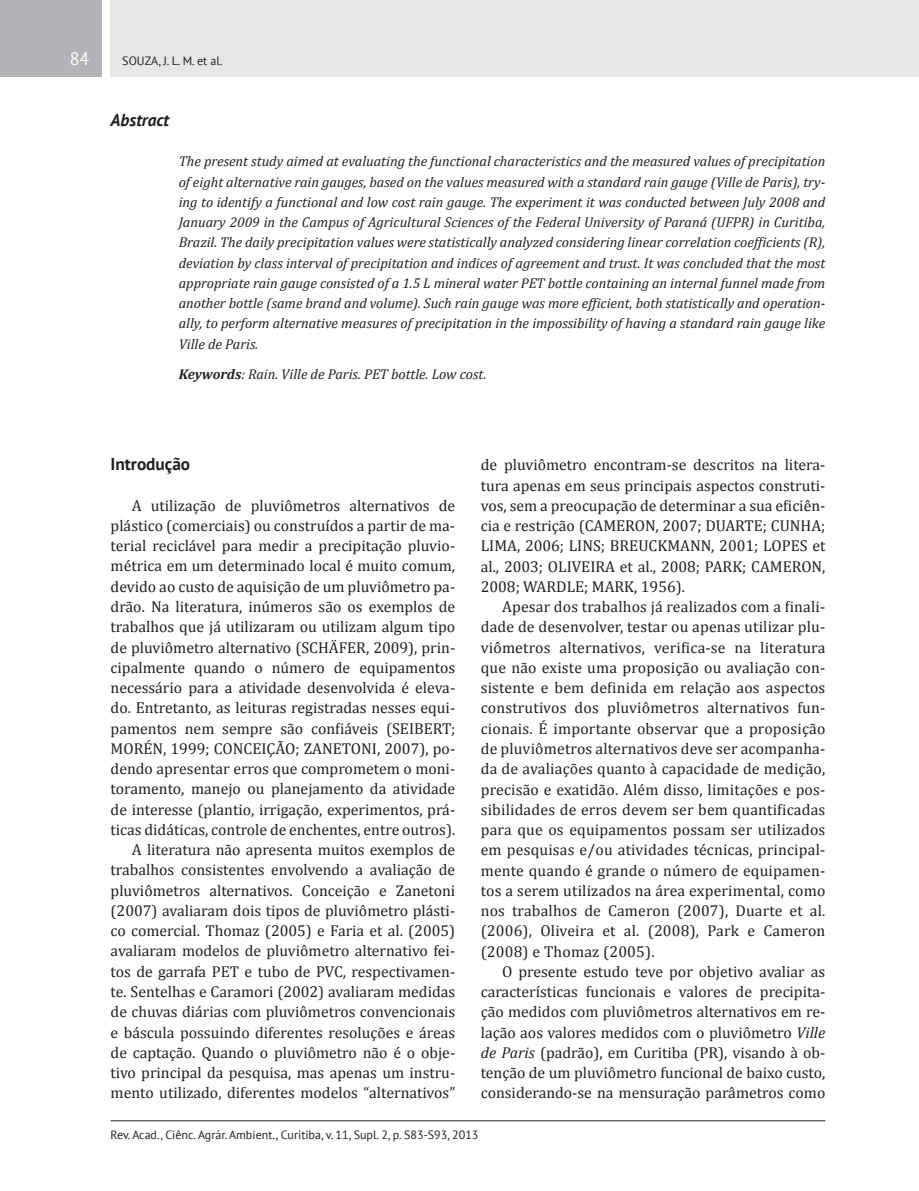
<style>
.page{position:relative;width:919px;height:1191px;background:#fff}
.page>*{position:absolute;margin:0;border:0;box-sizing:border-box;transform-origin:0 0}
.t1{font:18px "PT Sans";color:#fff}
.t2{font:700 17.25px "PT Sans";color:#231f20}
.t3{font:italic 700 17.25px "PT Sans";color:#231f20}
.t4{font:15.75px/20.2px "Cambria";color:#231f20;text-align:justify}
.t5{font:italic 14.25px/20.2px "Cambria";color:#231f20;text-align:justify}
.t6{font:12px "PT Sans";color:#231f20}
.s1{font-weight:700}
.s2{font-style:italic}
</style>
<div class="page">
<div style="left:111px;top:0;width:807px;height:77px;background:#e6e7e9"></div>
<div style="left:0;top:0;width:102px;height:77px;background:#b2b3b7"></div>
<hr style="left:111px;top:1120px;width:714px;height:1px;background:#231f20">
<p class="t1" style="left:70px;top:47px;width:21px">84</p>
<p class="t6" style="left:122px;top:53px;width:102px">SOUZA, J. L. M. et al.</p>
<p class="t3" style="left:111px;top:108px;width:60px">Abstract</p>
<p class="t5" style="left:179px;top:151px;width:648px">The present study aimed at evaluating the functional characteristics and the measured values of precipitation of eight alternative rain gauges, based on the values measured with a standard rain gauge (Ville de Paris), try&shy;ing to identify a functional and low cost rain gauge. The experiment it was conducted between July 2008 and January 2009 in the Campus of Agricultural Sciences of the Federal University of Paraná (UFPR) in Curitiba, Brazil. The daily precipitation values were statistically analyzed considering linear correlation coefficients (R), deviation by class interval of precipitation and indices of agreement and trust. It was concluded that the most appropriate rain gauge consisted of a 1.5 L mineral water PET bottle containing an internal funnel made from another bottle (same brand and volume). Such rain gauge was more efficient, both statistically and operation&shy;ally, to perform alternative measures of precipitation in the impossibility of having a standard rain gauge like Ville de Paris.</p>
<p class="t5" style="left:179px;top:363px;width:309px"><span class="s1">Keywords</span>: Rain. Ville de Paris. PET bottle. Low cost.</p>
<p class="t2" style="left:111px;top:453px;width:81px">Introdução</p>
<p class="t4" style="left:111px;top:495px;width:346px;text-align:right">A utilização de pluviômetros alternativos de plástico (comerciais) ou construídos a partir de ma&shy;terial reciclável para medir a precipitação pluvio&shy;métrica em um determinado local é muito comum, devido ao custo de aquisição de um pluviômetro pa&shy;drão. Na literatura, inúmeros são os exemplos de trabalhos que já utilizaram ou utilizam algum tipo de pluviômetro alternativo (SCHÄFER, 2009), prin&shy;cipalmente quando o número de equipamentos necessário para a atividade desenvolvida é eleva&shy;do. Entretanto, as leituras registradas nesses equi&shy;pamentos nem sempre são confiáveis (SEIBERT; MORÉN, 1999; CONCEIÇÃO; ZANETONI, 2007), po&shy;dendo apresentar erros que comprometem o moni&shy;toramento, manejo ou planejamento da atividade de interesse (plantio, irrigação, experimentos, prá&shy;ticas didáticas, controle de enchentes, entre outros).<br>A literatura não apresenta muitos exemplos de trabalhos consistentes envolvendo a avaliação de pluviômetros alternativos. Conceição e Zanetoni (2007) avaliaram dois tipos de pluviômetro plásti&shy;co comercial. Thomaz (2005) e Faria et al. (2005) avaliaram modelos de pluviômetro alternativo fei&shy;tos de garrafa PET e tubo de PVC, respectivamen&shy;te. Sentelhas e Caramori (2002) avaliaram medidas de chuvas diárias com pluviômetros convencionais e báscula possuindo diferentes resoluções e áreas de captação. Quando o pluviômetro não é o obje&shy;tivo principal da pesquisa, mas apenas um instru&shy;mento utilizado, diferentes modelos “alternativos”</p>
<p class="t4" style="left:480px;top:455px;width:346px">de pluviômetro encontram-se descritos na litera&shy;tura apenas em seus principais aspectos construti&shy;vos, sem a preocupação de determinar a sua eficiên&shy;cia e restrição (CAMERON, 2007; DUARTE; CUNHA; LIMA, 2006; LINS; BREUCKMANN, 2001; LOPES et al., 2003; OLIVEIRA et al., 2008; PARK; CAMERON, 2008; WARDLE; MARK, 1956).</p>
<p class="t4" style="left:480px;top:596px;width:346px;text-indent:21px">Apesar dos trabalhos já realizados com a finali&shy;dade de desenvolver, testar ou apenas utilizar plu&shy;viômetros alternativos, verifica-se na literatura que não existe uma proposição ou avaliação con&shy;sistente e bem definida em relação aos aspectos construtivos dos pluviômetros alternativos fun&shy;cionais. É importante observar que a proposição de pluviômetros alternativos deve ser acompanha&shy;da de avaliações quanto à capacidade de medição, precisão e exatidão. Além disso, limitações e pos&shy;sibilidades de erros devem ser bem quantificadas para que os equipamentos possam ser utilizados em pesquisas e/ou atividades técnicas, principal&shy;mente quando é grande o número de equipamen&shy;tos a serem utilizados na área experimental, como nos trabalhos de Cameron (2007), Duarte et al. (2006), Oliveira et al. (2008), Park e Cameron (2008) e Thomaz (2005).</p>
<p class="t4" style="left:480px;top:961px;width:346px;text-indent:21px">O presente estudo teve por objetivo avaliar as características funcionais e valores de precipita&shy;ção medidos com pluviômetros alternativos em re&shy;lação aos valores medidos com o pluviômetro <span class="s2">Ville de Paris</span> (padrão), em Curitiba (PR), visando à ob&shy;tenção de um pluviômetro funcional de baixo custo, considerando-se na mensuração parâmetros como</p>
<p class="t6" style="left:111px;top:1126px;width:369px">Rev. Acad., Ciênc. Agrár. Ambient., Curitiba, v. 11, Supl. 2, p. S83-S93, 2013</p>
</div>
